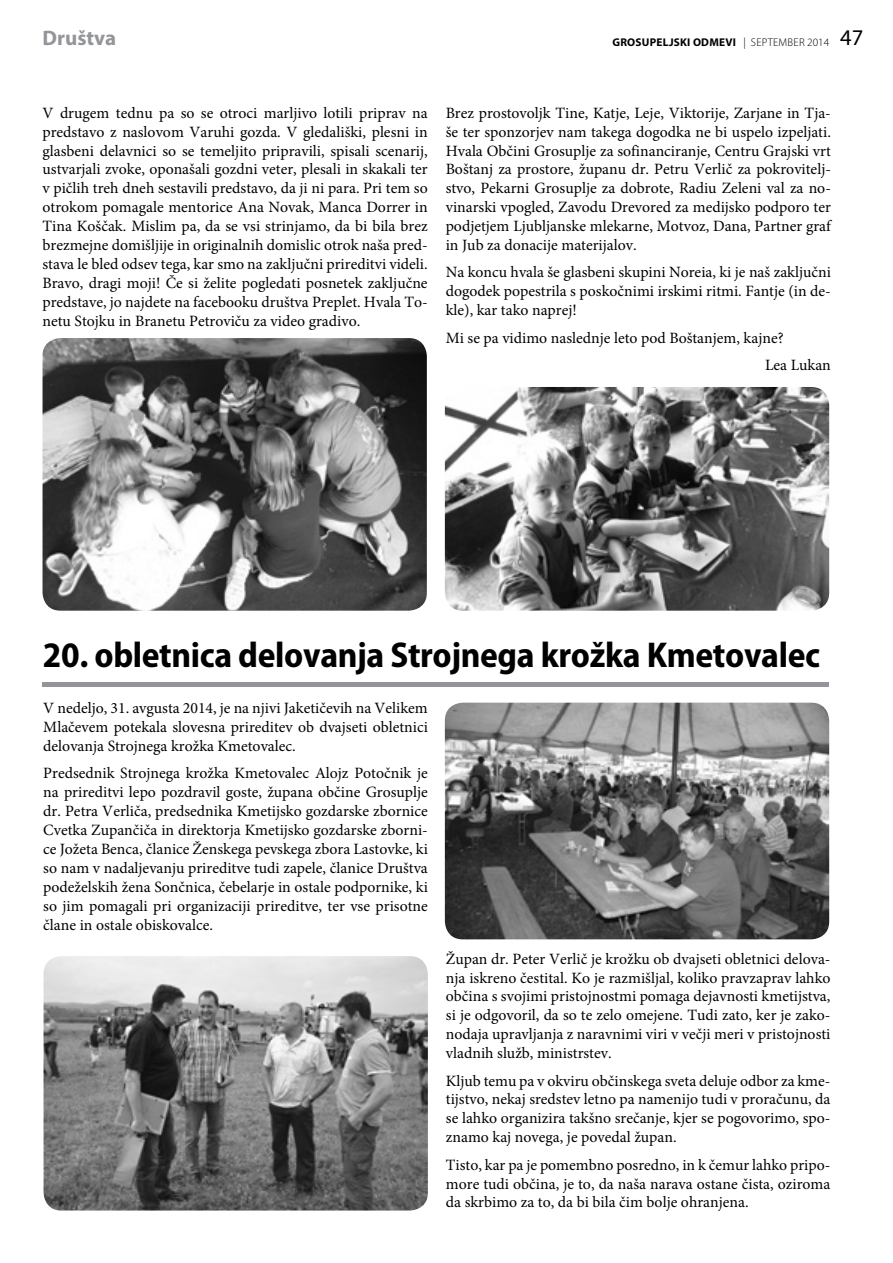
<style>
.page{position:relative;width:893px;height:1263px;background:#fff}
.page>*{position:absolute;margin:0;border:0;box-sizing:border-box;transform-origin:0 0}
.t1{font:700 semi-condensed 36px "Myriad Pro";letter-spacing:-.01em;color:#000}
.t2{font:700 21px "Myriad Pro";color:#939598}
.t3{font:15.75px/18.9px "Minion Pro";color:#000;text-align:justify}
.t4{font:700 11.25px "Myriad Pro";letter-spacing:.02em;color:#000}
.s1{font-weight:300}
.s2{font-weight:400;font-size:22.5px}
</style>
<div class="page">
<img style="left:43px;top:338px;width:384px;height:273px">
<img style="left:445px;top:387px;width:384px;height:224px">
<div style="left:43px;top:682px;width:786px;height:5px;background:#939598"></div>
<img style="left:44px;top:956px;width:384px;height:254px">
<img style="left:445px;top:703px;width:384px;height:236px">
<h2 class="t2" style="left:43px;top:24px;width:75px">Društva</h2>
<p class="t4" style="left:612px;top:34px;width:252px">GROSUPELJSKI ODMEVI <span class="s1">| SEPTEMBER 2014</span> <span class="s2">47</span></p>
<p class="t3" style="left:43px;top:103px;width:387px">V drugem tednu pa so se otroci marljivo lotili priprav na predstavo z naslovom Varuhi gozda. V gledališki, plesni in glasbeni delavnici so se temeljito pripravili, spisali scenarij, ustvarjali zvoke, oponašali gozdni veter, plesali in skakali ter v pičlih treh dneh sestavili predstavo, da ji ni para. Pri tem so otrokom pomagale mentorice Ana Novak, Manca Dorrer in Tina Koščak. Mislim pa, da se vsi strinjamo, da bi bila brez brezmejne domišljije in originalnih domislic otrok naša pred&shy;stava le bled odsev tega, kar smo na zaključni prireditvi videli.<br>Bravo, dragi moji! Če si želite pogledati posnetek zaključne predstave, jo najdete na facebooku društva Preplet. Hvala To&shy;netu Stojku in Branetu Petroviču za video gradivo.</p>
<p class="t3" style="left:446px;top:103px;width:387px">Brez prostovoljk Tine, Katje, Leje, Viktorije, Zarjane in Tja&shy;še ter sponzorjev nam takega dogodka ne bi uspelo izpeljati.<br>Hvala Občini Grosuplje za sofinanciranje, Centru Grajski vrt Boštanj za prostore, županu dr. Petru Verlič za pokrovitelj&shy;stvo, Pekarni Grosuplje za dobrote, Radiu Zeleni val za no&shy;vinarski vpogled, Zavodu Drevored za medijsko podporo ter podjetjem Ljubljanske mlekarne, Motvoz, Dana, Partner graf in Jub za donacije materijalov.</p>
<p class="t3" style="left:446px;top:263px;width:387px">Na koncu hvala še glasbeni skupini Noreia, ki je naš zaključni dogodek popestrila s poskočnimi irskimi ritmi. Fantje (in de&shy;kle), kar tako naprej!</p>
<p class="t3" style="left:765px;top:324px;width:67px;line-height:27.5px;text-indent:-319px">Mi se pa vidimo naslednje leto pod Boštanjem, kajne?<br>Lea Lukan</p>
<h1 class="t1" style="left:43px;top:635px;width:779px">20. obletnica delovanja Strojnega krožka Kmetovalec</h1>
<p class="t3" style="left:43px;top:699px;width:386px">V nedeljo, 31. avgusta 2014, je na njivi Jaketičevih na Velikem Mlačevem potekala slovesna prireditev ob dvajseti obletnici delovanja Strojnega krožka Kmetovalec.</p>
<p class="t3" style="left:43px;top:764px;width:386px">Predsednik Strojnega krožka Kmetovalec Alojz Potočnik je na prireditvi lepo pozdravil goste, župana občine Grosuplje dr. Petra Verliča, predsednika Kmetijsko gozdarske zbornice Cvetka Zupančiča in direktorja Kmetijsko gozdarske zborni&shy;ce Jožeta Benca, članice Ženskega pevskega zbora Lastovke, ki so nam v nadaljevanju prireditve tudi zapele, članice Društva podeželskih žena Sončnica, čebelarje in ostale podpornike, ki so jim pomagali pri organizaciji prireditve, ter vse prisotne člane in ostale obiskovalce.</p>
<p class="t3" style="left:446px;top:949px;width:386px">Župan dr. Peter Verlič je krožku ob dvajseti obletnici delova&shy;nja iskreno čestital. Ko je razmišljal, koliko pravzaprav lahko občina s svojimi pristojnostmi pomaga dejavnosti kmetijstva, si je odgovoril, da so te zelo omejene. Tudi zato, ker je zako&shy;nodaja upravljanja z naravnimi viri v večji meri v pristojnosti vladnih služb, ministrstev.</p>
<p class="t3" style="left:446px;top:1071px;width:386px">Kljub temu pa v okviru občinskega sveta deluje odbor za kme&shy;tijstvo, nekaj sredstev letno pa namenijo tudi v proračunu, da se lahko organizira takšno srečanje, kjer se pogovorimo, spo&shy;znamo kaj novega, je povedal župan.</p>
<p class="t3" style="left:446px;top:1155px;width:386px">Tisto, kar pa je pomembno posredno, in k čemur lahko pripo&shy;more tudi občina, je to, da naša narava ostane čista, oziroma da skrbimo za to, da bi bila čim bolje ohranjena.</p>
</div>
